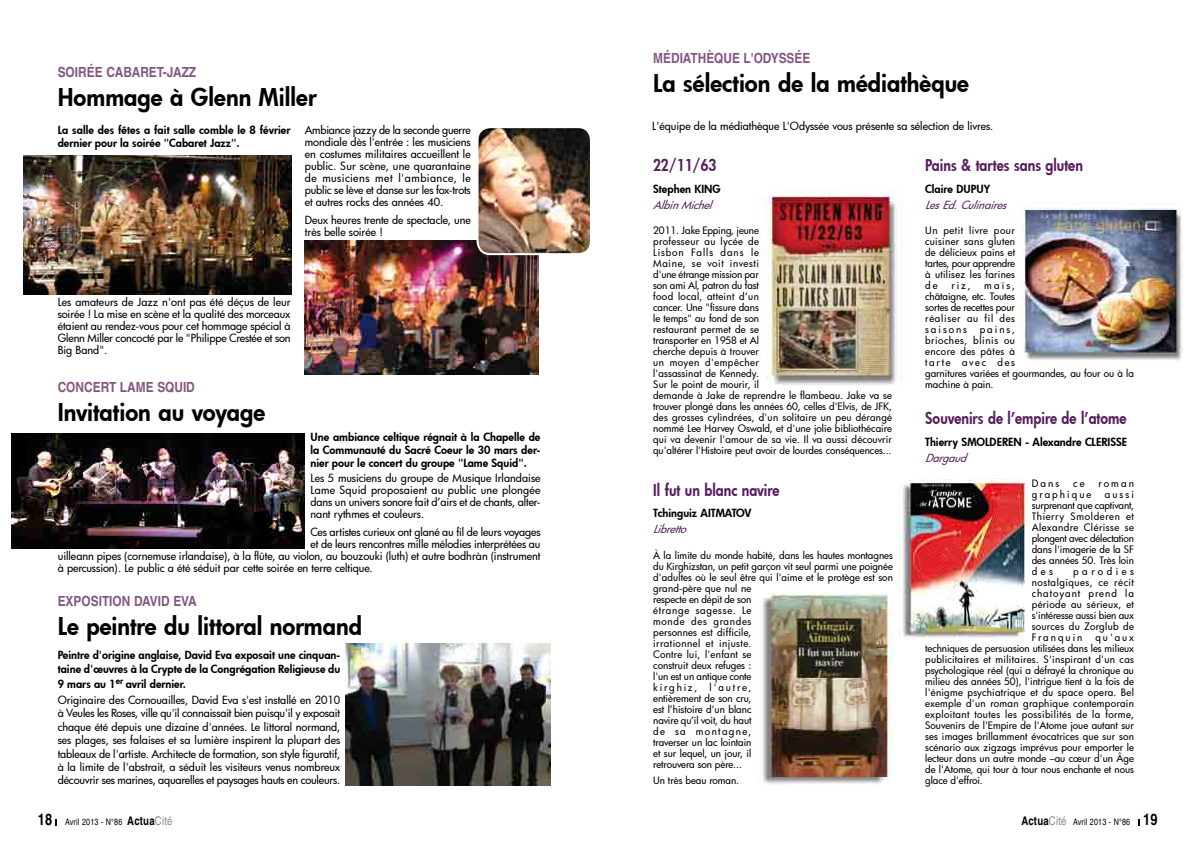
<style>
.page{position:relative;width:1191px;height:842px;background:#fff}
.page>*{position:absolute;margin:0;border:0;box-sizing:border-box;transform-origin:0 0}
.t1{font:800 24px "Futura";color:#000}
.t2{font:800 16px "Futura";color:#58205e;scale:.88 1}
.t3{font:700 16px "Helvetica";color:#000;scale:.8 1}
.t4{font:700 14px "Helvetica";color:#835681;scale:.85 1}
.t5{font:500 11px/12px "Futura";letter-spacing:-.01em;color:#000;text-align:justify}
.t6{font:800 11px/13.2px "Futura";color:#000;text-align:justify}
.t7{font:italic 500 11px "Futura";color:#58205e}
.t8{font:500 10px/11px "Futura";color:#000;text-align:justify}
.t9{font:500 10px "Futura";letter-spacing:.205em;color:#000}
.t10{font:9px "Helvetica";letter-spacing:.02em;color:#000;scale:.8 1}
.s1{font-weight:700;font-size:12px}
.s2{font-size:12px;color:#87888a}
.s3{font-weight:700;font-size:16px}
</style>
<div class="page">
<img style="left:898px;top:478px;width:128px;height:160px">
<img style="left:764px;top:190px;width:139px;height:195px">
<img style="left:1016px;top:208px;width:167px;height:153px">
<img style="left:763px;top:593px;width:131px;height:192px">
<img style="left:23px;top:156px;width:268px;height:138px">
<img style="left:346px;top:643px;width:204px;height:142px">
<img style="left:305px;top:241px;width:234px;height:133px">
<img style="left:477px;top:129px;width:112px;height:125px">
<div style="left:476px;top:126px;width:116px;height:129px;border:2px solid #fff;border-radius:13px"></div>
<img style="left:11px;top:433px;width:294px;height:116px">
<h3 class="t4" style="left:58px;top:64px;width:164px">SOIRÉE CABARET-JAZZ</h3>
<h1 class="t1" style="left:58px;top:81px;width:260px">Hommage à Glenn Miller</h1>
<p class="t6" style="left:58px;top:123px;width:234px">La salle des fêtes a fait salle comble le 8 février dernier pour la soirée "Cabaret Jazz".</p>
<p class="t5" style="left:305px;top:124px;width:167px">Ambiance jazzy de la seconde guerre mondiale dès l'entrée : les musiciens en costumes militaires accueillent le public. Sur scène, une quarantaine de musiciens met l'ambiance, le public se lève et danse sur les fox-trots et autres rocks des années 40.</p>
<p class="t5" style="left:305px;top:214px;width:167px">Deux heures trente de spectacle, une très belle soirée !</p>
<p class="t5" style="left:58px;top:296px;width:234px">Les amateurs de Jazz n'ont pas été déçus de leur soirée ! La mise en scène et la qualité des morceaux étaient au rendez-vous pour cet hommage spécial à Glenn Miller concocté par le "Philippe Crestée et son Big Band".</p>
<h3 class="t4" style="left:58px;top:379px;width:84px">CONCERT LAME</h3>
<h3 class="t4" style="left:157px;top:379px;width:10px">SQUID</h3>
<h1 class="t1" style="left:58px;top:396px;width:209px">Invitation au voyage</h1>
<p class="t6" style="left:310px;top:430px;width:232px">Une ambiance celtique régnait à la Chapelle de la Communauté du Sacré Coeur le 30 mars der&shy;nier pour le concert du groupe "Lame Squid".</p>
<p class="t5" style="left:310px;top:472px;width:232px">Les 5 musiciens du groupe de Musique Irlandaise Lame Squid proposaient au public une plongée dans un univers sonore fait d’airs et de chants, alter&shy;nant rythmes et couleurs.</p>
<p class="t5" style="left:310px;top:526px;width:232px">Ces artistes curieux ont glané au fil de leurs voyages</p>
<p class="t5" style="left:310px;top:538px;width:231px">et de leurs rencontres mille mélodies interprétées au</p>
<p class="t5" style="left:58px;top:550px;width:484px">uilleann pipes (cornemuse irlandaise), à la flûte, au violon, au bouzouki (luth) et autre bodhràn (instrument</p>
<p class="t5" style="left:58px;top:562px;width:316px">à percussion). Le public a été séduit par cette soirée en terre celtique.</p>
<h3 class="t4" style="left:58px;top:592px;width:165px">EXPOSITION DAVID EVA</h3>
<h1 class="t1" style="left:58px;top:609px;width:306px">Le peintre du littoral normand</h1>
<p class="t6" style="left:58px;top:647px;width:284px;line-height:14.6px">Peintre d'origine anglaise, David Eva exposait une cinquan&shy;taine d'œuvres à la Crypte de la Congrégation Religieuse du 9 mars au 1<sup>er</sup> avril dernier.</p>
<p class="t5" style="left:58px;top:693px;width:284px;line-height:13.4px">Originaire des Cornouailles, David Eva s'est installé en 2010 à Veules les Roses, ville qu'il connaissait bien puisqu'il y exposait chaque été depuis une dizaine d'années. Le littoral normand, ses plages, ses falaises et sa lumière inspirent la plupart des tableaux de l'artiste. Architecte de formation, son style figuratif, à la limite de l'abstrait, a séduit les visiteurs venus nombreux découvrir ses marines, aquarelles et paysages hauts en couleurs.</p>
<h2 class="t3" style="left:38px;top:810px;width:20px">18</h2>
<p class="t10" style="left:65px;top:817px;width:136px">Avril 2013 - N°86 <span class="s1">ACTUA</span><span class="s2">Cité</span></p>
<h3 class="t4" style="left:653px;top:49px;width:186px">MÉDIATHÈQUE L'ODYSSÉE</h3>
<h1 class="t1" style="left:653px;top:67px;width:317px">La sélection de la médiathèque</h1>
<p class="t5" style="left:652px;top:120px;width:342px">L'équipe de la médiathèque L'Odyssée vous présente sa sélection de livres.</p>
<h2 class="t2" style="left:653px;top:154px;width:74px">22/11/63</h2>
<p class="t6" style="left:653px;top:182px;width:69px">Stephen KING</p>
<p class="t7" style="left:653px;top:197px;width:65px">AlbinMichel</p>
<p class="t8" style="left:653px;top:225px;width:240px;text-align:left">2011. Jake Epping, jeune<br>professeur au lycée de<br>Lisbon Falls dans le<br>Maine, se voit investi<br>d'une étrange mission par<br>son ami Al, patron du fast<br>food local, atteint d’un<br>cancer. Une "fissure dans<br>le temps" au fond de son<br>restaurant permet de se<br>transporter en 1958 et Al<br>cherche depuis à trouver<br>un moyen d'empêcher<br>l'assassinat de Kennedy.<br>Sur le point de mourir, il<br>demande à Jake de reprendre le flambeau. Jake va se trouver plongé dans les années 60, celles d'Elvis, de JFK, des grosses cylindrées, d'un solitaire un peu dérangé nommé Lee Harvey Oswald, et d'une jolie bibliothécaire qui va devenir l'amour de sa vie. Il va aussi découvrir qu'altérer l'Histoire peut avoir de lourdes conséquences...</p>
<h2 class="t2" style="left:653px;top:479px;width:145px">Il fut un blanc navire</h2>
<p class="t6" style="left:653px;top:506px;width:100px">Tchinguiz AITMATOV</p>
<p class="t7" style="left:653px;top:522px;width:39px">Libretto</p>
<p class="t8" style="left:653px;top:549px;width:241px;text-align:left">À la limite du monde habité, dans les hautes montagnes du Kirghizstan, un petit garçon vit seul parmi une poignée d'adultes où le seul être qui l'aime et le protège est son grand-père que nul ne<br>respecte en dépit de son<br>étrange sagesse. Le<br>monde des grandes<br>personnes est difficile,<br>irrationnel et injuste.<br>Contre lui, l'enfant se<br>construit deux refuges :<br>l'un est un antique conte<br>kirghiz, l'autre,<br>entièrement de son cru,<br>est l’histoire d’un blanc<br>navire qu’il voit, du haut<br>de sa montagne,<br>traverser un lac lointain<br>et sur lequel, un jour, il<br>retrouvera son père...</p>
<p class="t8" style="left:653px;top:775px;width:87px">Un très beau roman.</p>
<h2 class="t2" style="left:925px;top:154px;width:181px">Pains &amp; tartes sans gluten</h2>
<p class="t6" style="left:925px;top:182px;width:66px">Claire DUPUY</p>
<p class="t7" style="left:925px;top:197px;width:88px">LesEd.Culinaires</p>
<p class="t8" style="left:925px;top:225px;width:91px">Un petit livre pour cuisiner sans gluten de délicieux pains et tartes, pour apprendre à utilisez les farines de</p>
<p class="t8" style="left:951px;top:280px;width:21px">riz,</p>
<p class="t8" style="left:925px;top:280px;width:91px;text-indent:59px">maïs, châtaigne, etc. Toutes sortes de recettes pour réaliser au fil des saisons</p>
<p class="t8" style="left:925px;top:324px;width:210px;text-align:left;text-indent:55px">pains,<br>brioches, blinis ou<br>encore des pâtes à<br>tarte avec des<br>garnitures variées et gourmandes, au four ou à la machine à pain.</p>
<h2 class="t2" style="left:925px;top:408px;width:230px">Souvenirs de l’empire de l’atome</h2>
<p class="t6" style="left:925px;top:435px;width:203px">Thierry SMOLDEREN - Alexandre CLERISSE</p>
<p class="t7" style="left:925px;top:451px;width:47px">Dargaud</p>
<p class="t8" style="left:1031px;top:478px;width:29px">Dans</p>
<p class="t8" style="left:1073px;top:478px;width:13px">ce</p>
<p class="t8" style="left:1098px;top:478px;width:37px">roman</p>
<p class="t9" style="left:1031px;top:488px;width:61px">graphique</p>
<p class="t8" style="left:1031px;top:489px;width:104px;text-indent:73px">aussi surprenant que captivant, Thierry Smolderen et Alexandre Clérisse se plongent avec délectation dans l'imagerie de la SF des années 50. Très loin des</p>
<p class="t8" style="left:1031px;top:566px;width:104px;text-indent:41px">parodies nostalgiques, ce récit chatoyant prend la période au sérieux, et s'intéresse aussi bien aux sources du Zorglub de Franquin</p>
<p class="t8" style="left:925px;top:632px;width:210px;text-indent:170px">qu'aux techniques de persuasion utilisées dans les milieux publicitaires et militaires. S'inspirant d'un cas psychologique réel (qui a défrayé la chronique au milieu des années 50), l'intrigue tient à la fois de l'énigme psychiatrique et du space opera. Bel exemple d'un roman graphique contemporain exploitant toutes les possibilités de la forme, Souvenirs de l'Empire de l'Atome joue autant sur ses images brillamment évocatrices que sur son scénario aux zigzags imprévus pour emporter le lecteur dans un autre monde –au cœur d'un Âge de l'Atome, qui tour à tour nous enchante et nous glace d'effroi.</p>
<p class="t10" style="left:1021px;top:817px;width:172px"><span class="s1">ACTUA</span><span class="s2">Cité</span> Avril 2013 - N°86 <span class="s3">19</span></p>
</div>
